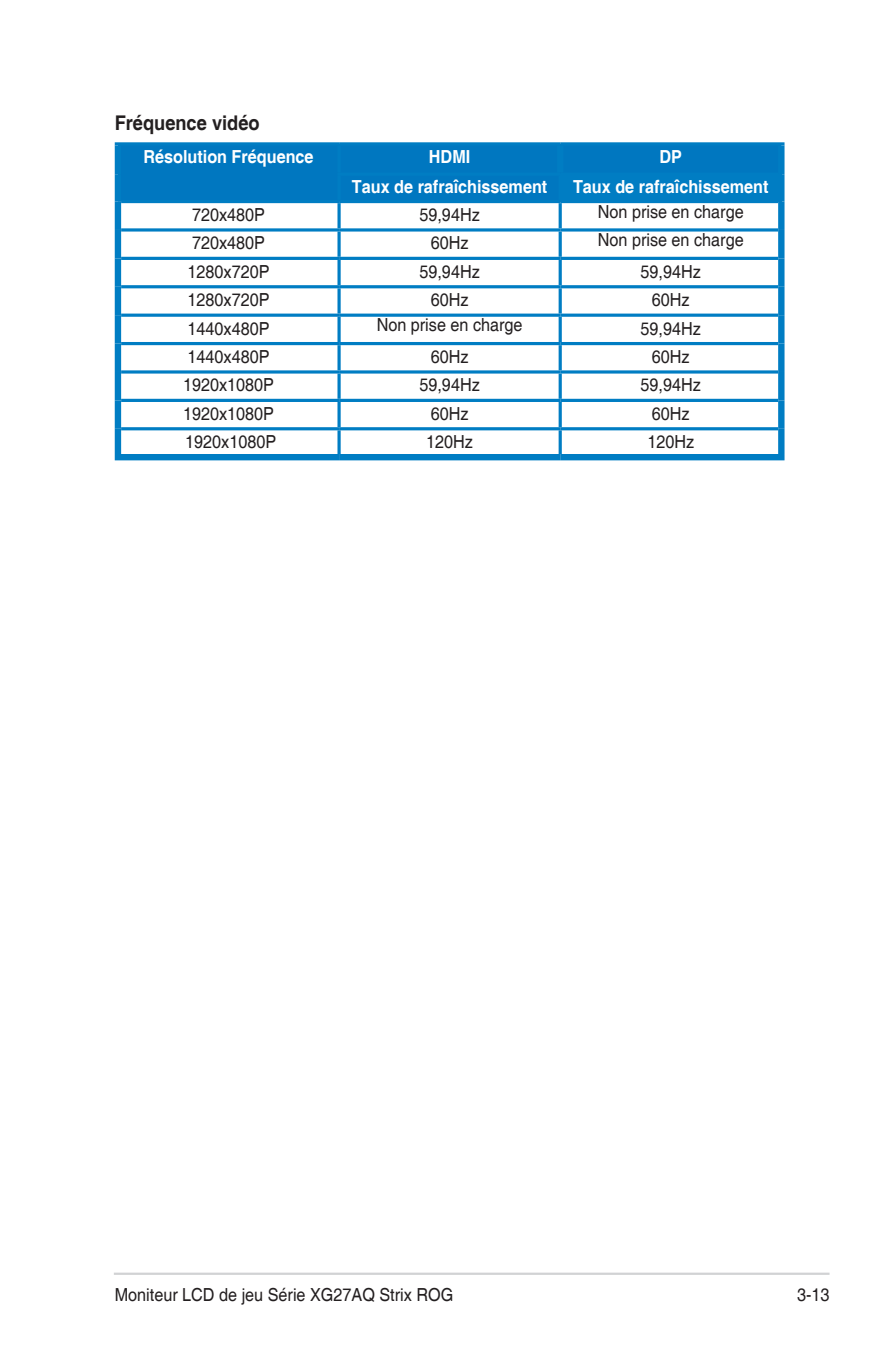
<style>
.page{position:relative;width:893px;height:1346px;background:#fff}
.page>*{position:absolute;margin:0;border:0;box-sizing:border-box;transform-origin:0 0}
.t1{font:700 20.25px "Helvetica";color:#231f20;scale:.9 1}
.t2{font:18px "Helvetica";color:#231f20;scale:.9 1}
.t3{font:700 18px "Helvetica";color:#fff;scale:.9 1}
</style>
<div class="page">
<hr style="left:114px;top:1272px;width:715px;height:3px;background:#d1d2d4">
<div style="left:121px;top:145px;width:657px;height:55px;background:#0077c0"></div>
<div style="left:560px;top:174px;width:221px;height:28px;background:#007dc3"></div>
<div style="left:115px;top:202px;width:6px;height:28px;background:#007dc3"></div>
<div style="left:778px;top:202px;width:6px;height:28px;background:#007dc3"></div>
<div style="left:115px;top:230px;width:6px;height:28px;background:#007dc3"></div>
<div style="left:778px;top:230px;width:6px;height:28px;background:#007dc3"></div>
<div style="left:115px;top:258px;width:6px;height:29px;background:#007dc3"></div>
<div style="left:778px;top:258px;width:6px;height:29px;background:#007dc3"></div>
<div style="left:115px;top:287px;width:6px;height:28px;background:#007dc3"></div>
<div style="left:778px;top:287px;width:6px;height:28px;background:#007dc3"></div>
<div style="left:115px;top:315px;width:6px;height:29px;background:#007dc3"></div>
<div style="left:778px;top:315px;width:6px;height:29px;background:#007dc3"></div>
<div style="left:115px;top:344px;width:6px;height:28px;background:#007dc3"></div>
<div style="left:778px;top:344px;width:6px;height:28px;background:#007dc3"></div>
<div style="left:115px;top:372px;width:6px;height:28px;background:#007dc3"></div>
<div style="left:778px;top:372px;width:6px;height:28px;background:#007dc3"></div>
<div style="left:115px;top:400px;width:6px;height:29px;background:#007dc3"></div>
<div style="left:778px;top:400px;width:6px;height:29px;background:#007dc3"></div>
<div style="left:115px;top:429px;width:6px;height:25px;background:#007dc3"></div>
<div style="left:778px;top:429px;width:6px;height:25px;background:#007dc3"></div>
<div style="left:115px;top:454px;width:224px;height:6px;background:#007dc3"></div>
<div style="left:339px;top:454px;width:221px;height:6px;background:#007dc3"></div>
<div style="left:560px;top:454px;width:224px;height:6px;background:#007dc3"></div>
<svg style="left:337px;top:203px;width:4px;height:25px"></svg>
<hr style="left:559px;top:203px;width:3px;height:25px;background:#007dc3">
<svg style="left:121px;top:228px;width:218px;height:4px"></svg>
<svg style="left:339px;top:228px;width:221px;height:4px"></svg>
<svg style="left:337px;top:232px;width:4px;height:25px"></svg>
<svg style="left:560px;top:228px;width:218px;height:4px"></svg>
<hr style="left:559px;top:232px;width:3px;height:25px;background:#007dc3">
<hr style="left:121px;top:257px;width:218px;height:3px;background:#007dc3">
<hr style="left:339px;top:257px;width:221px;height:3px;background:#007dc3">
<svg style="left:337px;top:260px;width:4px;height:25px"></svg>
<hr style="left:560px;top:257px;width:218px;height:3px;background:#007dc3">
<hr style="left:559px;top:260px;width:3px;height:25px;background:#007dc3">
<hr style="left:121px;top:285px;width:218px;height:3px;background:#007dc3">
<hr style="left:339px;top:285px;width:221px;height:3px;background:#007dc3">
<svg style="left:337px;top:288px;width:4px;height:26px"></svg>
<hr style="left:560px;top:285px;width:218px;height:3px;background:#007dc3">
<hr style="left:559px;top:288px;width:3px;height:26px;background:#007dc3">
<hr style="left:121px;top:314px;width:218px;height:3px;background:#007dc3">
<hr style="left:339px;top:314px;width:221px;height:3px;background:#007dc3">
<svg style="left:337px;top:317px;width:4px;height:25px"></svg>
<hr style="left:560px;top:314px;width:218px;height:3px;background:#007dc3">
<hr style="left:559px;top:317px;width:3px;height:25px;background:#007dc3">
<hr style="left:121px;top:342px;width:218px;height:3px;background:#007dc3">
<hr style="left:339px;top:342px;width:221px;height:3px;background:#007dc3">
<svg style="left:337px;top:345px;width:4px;height:25px"></svg>
<hr style="left:560px;top:342px;width:218px;height:3px;background:#007dc3">
<hr style="left:559px;top:345px;width:3px;height:25px;background:#007dc3">
<svg style="left:121px;top:370px;width:218px;height:4px"></svg>
<svg style="left:339px;top:370px;width:221px;height:4px"></svg>
<svg style="left:337px;top:374px;width:4px;height:25px"></svg>
<svg style="left:560px;top:370px;width:218px;height:4px"></svg>
<hr style="left:559px;top:374px;width:3px;height:25px;background:#007dc3">
<hr style="left:121px;top:399px;width:218px;height:3px;background:#007dc3">
<hr style="left:339px;top:399px;width:221px;height:3px;background:#007dc3">
<svg style="left:337px;top:402px;width:4px;height:25px"></svg>
<hr style="left:560px;top:399px;width:218px;height:3px;background:#007dc3">
<hr style="left:559px;top:402px;width:3px;height:25px;background:#007dc3">
<hr style="left:121px;top:427px;width:218px;height:3px;background:#007dc3">
<hr style="left:339px;top:427px;width:221px;height:3px;background:#007dc3">
<svg style="left:337px;top:430px;width:4px;height:24px"></svg>
<hr style="left:560px;top:427px;width:218px;height:3px;background:#007dc3">
<hr style="left:559px;top:430px;width:3px;height:24px;background:#007dc3">
<div style="left:115px;top:145px;width:6px;height:29px;background:#007dc3"></div>
<div style="left:115px;top:174px;width:6px;height:28px;background:#007dc3"></div>
<hr style="left:115px;top:142px;width:224px;height:3px;background:#007dc3">
<hr style="left:339px;top:142px;width:221px;height:3px;background:#007dc3">
<hr style="left:337px;top:145px;width:4px;height:28px;background:#007dc3">
<hr style="left:337px;top:176px;width:4px;height:24px;background:#007dc3">
<hr style="left:337px;top:173px;width:223px;height:3px;background:#007dc3">
<hr style="left:121px;top:200px;width:218px;height:3px;background:#007dc3">
<hr style="left:339px;top:200px;width:221px;height:3px;background:#007dc3">
<hr style="left:559px;top:176px;width:3px;height:24px;background:#007dc3">
<div style="left:778px;top:174px;width:6px;height:28px;background:#007dc3"></div>
<hr style="left:560px;top:200px;width:218px;height:3px;background:#007dc3">
<div style="left:557px;top:145px;width:6px;height:28px;background:#007dc3"></div>
<hr style="left:560px;top:142px;width:224px;height:3px;background:#007dc3">
<hr style="left:560px;top:173px;width:218px;height:3px;background:#007dc3">
<div style="left:778px;top:145px;width:6px;height:29px;background:#007dc3"></div>
<p class="t1" style="left:115px;top:110px;width:162px">Fréquence vidéo</p>
<p class="t3" style="left:143px;top:145px;width:191px">Résolution Fréquence</p>
<p class="t3" style="left:429px;top:145px;width:47px">HDMI</p>
<p class="t3" style="left:659px;top:145px;width:27px">DP</p>
<p class="t3" style="left:352px;top:176px;width:219px">Taux de rafraîchissement</p>
<p class="t3" style="left:573px;top:176px;width:219px">Taux de rafraîchissement</p>
<p class="t2" style="left:192px;top:204px;width:83px">720x480P</p>
<p class="t2" style="left:419px;top:204px;width:69px">59,94Hz</p>
<p class="t2" style="left:598px;top:201px;width:164px">Non prise en charge</p>
<p class="t2" style="left:192px;top:233px;width:83px">720x480P</p>
<p class="t2" style="left:431px;top:233px;width:44px">60Hz</p>
<p class="t2" style="left:598px;top:229px;width:164px">Non prise en charge</p>
<p class="t2" style="left:188px;top:261px;width:93px">1280x720P</p>
<p class="t2" style="left:419px;top:261px;width:69px">59,94Hz</p>
<p class="t2" style="left:641px;top:261px;width:69px">59,94Hz</p>
<p class="t2" style="left:188px;top:289px;width:93px">1280x720P</p>
<p class="t2" style="left:431px;top:289px;width:44px">60Hz</p>
<p class="t2" style="left:652px;top:289px;width:44px">60Hz</p>
<p class="t2" style="left:188px;top:318px;width:93px">1440x480P</p>
<p class="t2" style="left:377px;top:315px;width:164px">Non prise en charge</p>
<p class="t2" style="left:641px;top:318px;width:69px">59,94Hz</p>
<p class="t2" style="left:188px;top:346px;width:93px">1440x480P</p>
<p class="t2" style="left:431px;top:346px;width:44px">60Hz</p>
<p class="t2" style="left:652px;top:346px;width:44px">60Hz</p>
<p class="t2" style="left:183px;top:375px;width:103px">1920x1080P</p>
<p class="t2" style="left:419px;top:375px;width:69px">59,94Hz</p>
<p class="t2" style="left:641px;top:375px;width:69px">59,94Hz</p>
<p class="t2" style="left:183px;top:403px;width:103px">1920x1080P</p>
<p class="t2" style="left:431px;top:403px;width:44px">60Hz</p>
<p class="t2" style="left:652px;top:403px;width:44px">60Hz</p>
<p class="t2" style="left:185px;top:431px;width:103px">1920x1080P</p>
<p class="t2" style="left:426px;top:431px;width:54px">120Hz</p>
<p class="t2" style="left:647px;top:431px;width:54px">120Hz</p>
<p class="t2" style="left:115px;top:1284px;width:378px">Moniteur LCD de jeu Série XG27AQ Strix ROG</p>
<p class="t2" style="left:797px;top:1284px;width:38px">3-13</p>
</div>
